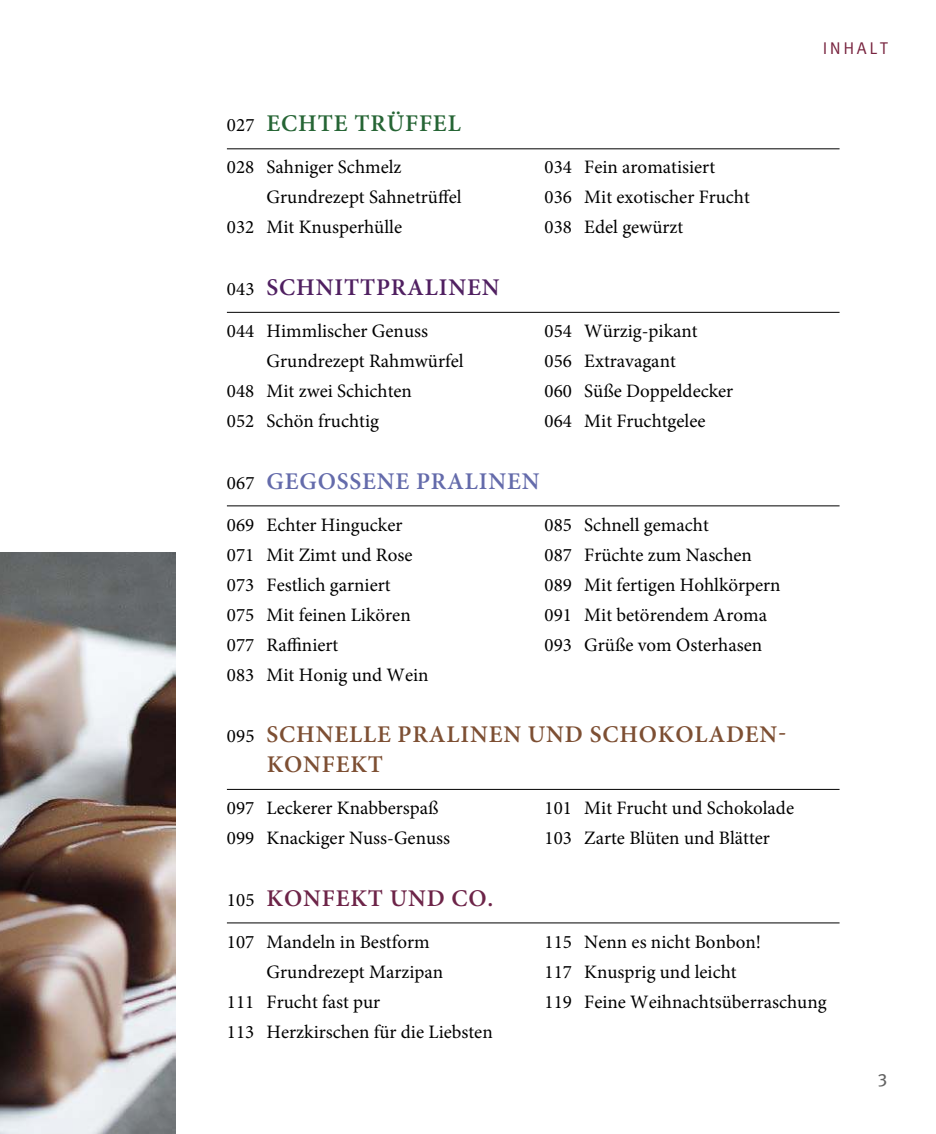
<style>
.page{position:relative;width:936px;height:1134px;background:#fff}
.page>*{position:absolute;margin:0;border:0;box-sizing:border-box;transform-origin:0 0}
.t1{font:600 24px/30px "Minion Pro";letter-spacing:.035em;color:#7d4f33}
.t2{font:600 24px "Minion Pro";letter-spacing:.035em;color:#646bab}
.t3{font:600 24px "Minion Pro";letter-spacing:.035em;color:#502061}
.t4{font:600 24px "Minion Pro";letter-spacing:.035em;color:#6d2448}
.t5{font:600 24px "Minion Pro";letter-spacing:.035em;color:#266535}
.t6{font:19px/30px "Minion Pro";color:#000}
.t7{font:18px "Meta OT";color:#636363}
.t8{font:17px "Meta OT Norm";letter-spacing:.15em;color:#78243f}
.s1{font-weight:400;font-size:19px;color:#000}
</style>
<div class="page">
<hr style="left:227px;top:148px;width:612px;height:1px;background:#000">
<hr style="left:227px;top:312px;width:612px;height:1px;background:#000">
<hr style="left:227px;top:505px;width:612px;height:1px;background:#000">
<hr style="left:227px;top:789px;width:612px;height:1px;background:#000">
<hr style="left:227px;top:922px;width:612px;height:1px;background:#000">
<img style="left:0;top:552px;width:176px;height:582px">
<p class="t5" style="left:227px;top:112px;width:235px"><span class="s1">027</span> ECHTE TRÜFFEL</p>
<p class="t6" style="left:227px;top:154px;width:176px">028 Sahniger Schmelz</p>
<p class="t6" style="left:266px;top:184px;width:196px">Grundrezept Sahnetrüfel</p>
<p class="t6" style="left:227px;top:214px;width:177px">032 Mit Knusperhülle</p>
<p class="t3" style="left:227px;top:275px;width:274px"><span class="s1">043</span> SCHNITTPRALINEN</p>
<p class="t6" style="left:227px;top:318px;width:203px">044 Himmlischer Genuss</p>
<p class="t6" style="left:266px;top:348px;width:198px">Grundrezept Rahmwürfel</p>
<p class="t6" style="left:227px;top:378px;width:187px">048 Mit zwei Schichten</p>
<p class="t6" style="left:227px;top:408px;width:154px">052 Schön fruchtig</p>
<p class="t6" style="left:544px;top:154px;width:207px">034 Fein aromatisiert<br>036 Mit exotischer Frucht<br>038 Edel gewürzt</p>
<p class="t6" style="left:544px;top:318px;width:190px">054 Würzig-pikant<br>056 Extravagant<br>060 Süße Doppeldecker<br>064 Mit Fruchtgelee</p>
<p class="t2" style="left:227px;top:469px;width:314px"><span class="s1">067</span> GEGOSSENE PRALINEN</p>
<p class="t6" style="left:227px;top:511px;width:203px">069 Echter Hingucker<br>071 Mit Zimt und Rose<br>073 Festlich garniert<br>075 Mit feinen Likören<br>077 Rainiert<br>083 Mit Honig und Wein</p>
<p class="t6" style="left:544px;top:511px;width:237px">085 Schnell gemacht<br>087 Früchte zum Naschen<br>089 Mit fertigen Hohlkörpern<br>091 Mit betörendem Aroma<br>093 Grüße vom Osterhasen</p>
<p class="t1" style="left:267px;top:720px;width:521px;text-indent:-40px"><span class="s1">095</span> SCHNELLE PRALINEN UND SCHOKOLADEN-<br>KONFEKT</p>
<p class="t6" style="left:227px;top:795px;width:225px">097 Leckerer Knabberspaß<br>099 Knackiger Nuss-Genuss</p>
<p class="t6" style="left:544px;top:795px;width:251px">101 Mit Frucht und Schokolade<br>103 Zarte Blüten und Blätter</p>
<p class="t8" style="left:822px;top:38px;width:66px">INHALT</p>
<p class="t4" style="left:227px;top:886px;width:268px"><span class="s1">105</span> KONFEKT UND CO.</p>
<p class="t6" style="left:227px;top:928px;width:204px">107 Mandeln in Bestform</p>
<p class="t6" style="left:266px;top:958px;width:178px">Grundrezept Marzipan</p>
<p class="t6" style="left:227px;top:988px;width:155px">111 Frucht fast pur</p>
<p class="t6" style="left:227px;top:1018px;width:267px">113 Herzkirschen für die Liebsten</p>
<p class="t6" style="left:544px;top:928px;width:283px">115 Nenn es nicht Bonbon!<br>117 Knusprig und leicht<br>119 Feine Weihnachtsüberraschung</p>
<p class="t7" style="left:877px;top:1069px;width:12px">3</p>
</div>
